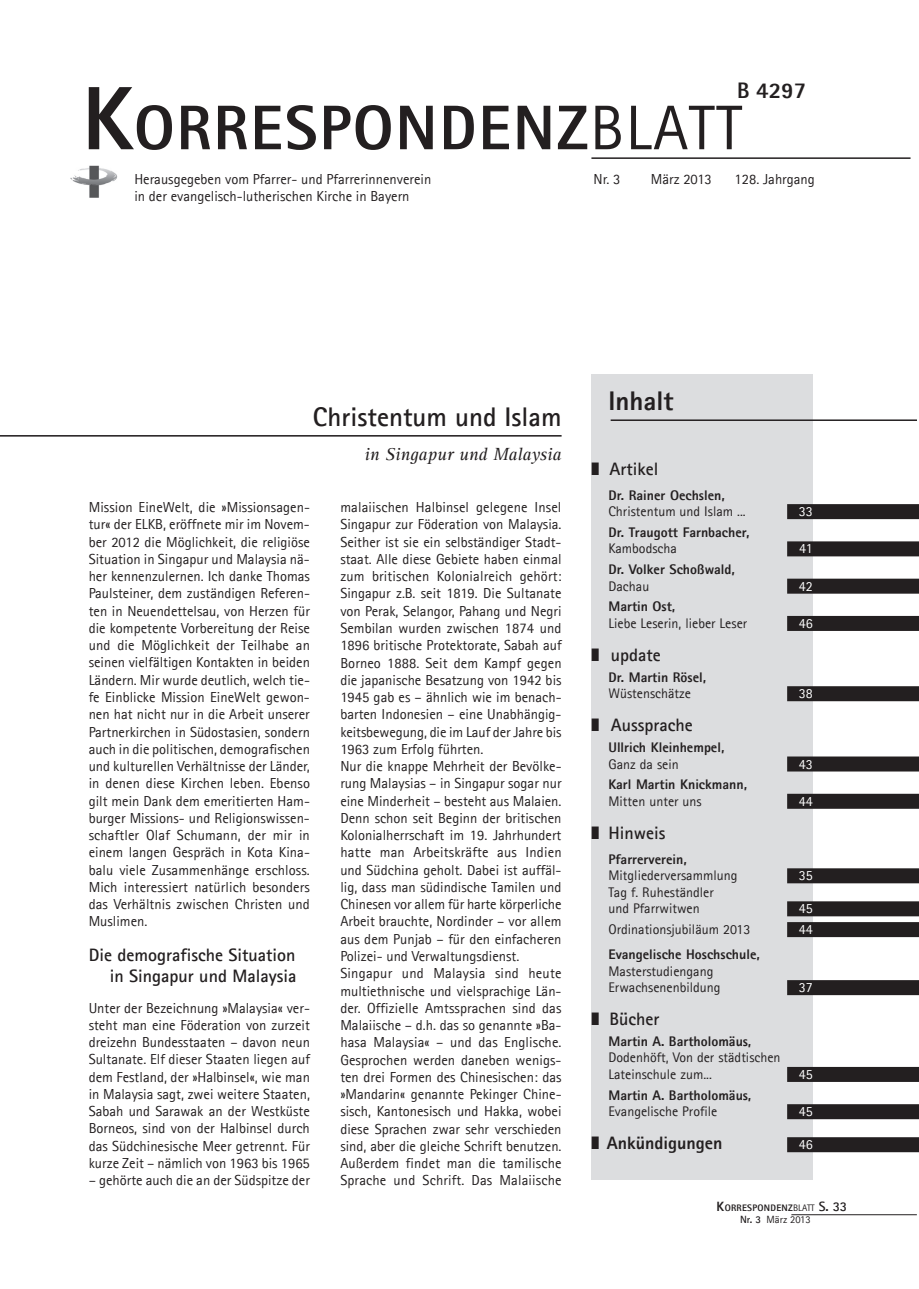
<style>
.page{position:relative;width:919px;height:1289px;background:#fff}
.page>*{position:absolute;margin:0;border:0;box-sizing:border-box;transform-origin:0 0}
.t1{font:800 63px "Agfa Rotis Sans Serif";letter-spacing:.03em;color:#231f20}
.t2{font:700 27px "Agfa Rotis Sans Serif";color:#231f20}
.t3{font:800 27px "Agfa Rotis Sans Serif";color:#231f20}
.t4{font:800 22.5px "Agfa Rotis Sans Serif";color:#231f20}
.t5{font:700 18px/21px "Agfa Rotis Sans Serif";color:#231f20;text-align:right}
.t6{font:italic 18px "Agfa Rotis Serif";color:#231f20}
.t7{font:800 18px "Agfa Rotis Sans Serif";color:#231f20}
.t8{font:14.55px/17.2px "Agfa Rotis Sans Serif";color:#231f20}
.t9{font:13.95px/16.5px "Agfa Rotis Sans Serif";color:#231f20}
.t10{font:800 13.95px "Agfa Rotis Sans Serif";color:#231f20}
.t11{font:13.95px "Agfa Rotis Sans Serif";color:#fff}
.t12{font:10.5px "Agfa Rotis Sans Serif";color:#231f20}
.t13{font:800 9.45px "Agfa Rotis Sans Serif";letter-spacing:.03em;color:#231f20}
.s1{font-size:90px}
.s2{font-weight:400}
.s3{font-size:13.5px}
.s4{font-weight:700;font-size:13.5px}
.s5{font-weight:700}
</style>
<div class="page">
<hr style="left:791px;top:1214px;width:125px;height:1px;background:#231f20">
<div style="left:591px;top:374px;width:221px;height:805px;background:#dcdddf"></div>
<div style="left:787px;top:504px;width:131px;height:15px;background:#231f20"></div>
<div style="left:787px;top:541px;width:131px;height:15px;background:#231f20"></div>
<div style="left:787px;top:578px;width:131px;height:15px;background:#231f20"></div>
<div style="left:787px;top:616px;width:131px;height:15px;background:#231f20"></div>
<div style="left:787px;top:686px;width:131px;height:15px;background:#231f20"></div>
<div style="left:787px;top:756px;width:131px;height:15px;background:#231f20"></div>
<div style="left:787px;top:793px;width:131px;height:15px;background:#231f20"></div>
<div style="left:787px;top:868px;width:131px;height:15px;background:#231f20"></div>
<div style="left:787px;top:901px;width:131px;height:15px;background:#231f20"></div>
<div style="left:787px;top:922px;width:131px;height:15px;background:#231f20"></div>
<div style="left:787px;top:980px;width:131px;height:15px;background:#231f20"></div>
<div style="left:787px;top:1066px;width:131px;height:15px;background:#231f20"></div>
<div style="left:787px;top:1104px;width:131px;height:15px;background:#231f20"></div>
<div style="left:787px;top:1137px;width:131px;height:15px;background:#231f20"></div>
<hr style="left:591px;top:157px;width:319px;height:2px;background:#231f20">
<hr style="left:0;top:435px;width:561px;height:1px;background:#231f20">
<hr style="left:610px;top:419px;width:306px;height:2px;background:#231f20">
<img style="left:71px;top:166px;width:46px;height:32px">
<h3 class="t4" style="left:737px;top:76px;width:71px">B 4297</h3>
<h1 class="t1" style="left:82px;top:88px;width:661px"><span class="s1">K</span>ORRESPONDENZ<span class="s2">blatt</span></h1>
<p class="t8" style="left:134px;top:170px;width:298px">Herausgegeben vom Pfarrer- und Pfarrerinnenverein in der evangelisch-lutherischen Kirche in Bayern</p>
<p class="t8" style="left:593px;top:170px;width:28px">Nr. 3</p>
<p class="t8" style="left:650px;top:170px;width:63px">März 2013</p>
<p class="t8" style="left:734px;top:170px;width:82px">128. Jahrgang</p>
<h2 class="t2" style="left:313px;top:399px;width:250px">Christentum und Islam</h2>
<p class="t6" style="left:364px;top:444px;width:198px">in Singapur und Malaysia</p>
<p class="t8" style="left:89px;top:498px;width:223px;text-align:justify">Mission EineWelt, die »Missionsagen&shy;tur« der ELKB, eröffnete mir im Novem&shy;ber 2012 die Möglichkeit, die religiöse Situation in Singapur und Malaysia nä&shy;her kennenzulernen. Ich danke Thomas Paulsteiner, dem zuständigen Referen&shy;ten in Neuendettelsau, von Herzen für die kompetente Vorbereitung der Reise und die Möglichkeit der Teilhabe an seinen vielfältigen Kontakten in beiden Ländern. Mir wurde deutlich, welch tie&shy;fe Einblicke Mission EineWelt gewon&shy;nen hat nicht nur in die Arbeit unserer Partnerkirchen in Südostasien, sondern auch in die politischen, demografischen und kulturellen Verhältnisse der Länder, in denen diese Kirchen leben. Ebenso gilt mein Dank dem emeritierten Ham&shy;burger Missions- und Religionswissen&shy;schaftler Olaf Schumann, der mir in einem langen Gespräch in Kota Kina&shy;balu viele Zusammenhänge erschloss.<br>Mich interessiert natürlich besonders das Verhältnis zwischen Christen und Muslimen.</p>
<p class="t5" style="left:89px;top:943px;width:209px">Die demografische Situation in Singapur und Malaysia</p>
<p class="t8" style="left:89px;top:998px;width:223px;text-align:justify">Unter der Bezeichnung »Malaysia« ver&shy;steht man eine Föderation von zurzeit dreizehn Bundesstaaten – davon neun Sultanate. Elf dieser Staaten liegen auf dem Festland, der »Halbinsel«, wie man in Malaysia sagt, zwei weitere Staaten, Sabah und Sarawak an der Westküste Borneos, sind von der Halbinsel durch das Südchinesische Meer getrennt. Für kurze Zeit – nämlich von 1963 bis 1965</p>
<p class="t8" style="left:89px;top:1171px;width:223px">– gehörte auch die an der Südspitze der</p>
<p class="t8" style="left:340px;top:498px;width:223px">malaiischen Halbinsel gelegene Insel Singapur zur Föderation von Malaysia.<br>Seither ist sie ein selbständiger Stadt&shy;staat. Alle diese Gebiete haben einmal zum britischen Kolonialreich gehört:<br>Singapur z.B. seit 1819. Die Sultanate von Perak, Selangor, Pahang und Negri Sembilan wurden zwischen 1874 und 1896 britische Protektorate, Sabah auf Borneo 1888. Seit dem Kampf gegen die japanische Besatzung von 1942 bis 1945 gab es – ähnlich wie im benach&shy;barten Indonesien – eine Unabhängig&shy;keitsbewegung, die im Lauf der Jahre bis 1963 zum Erfolg führten.<br>Nur die knappe Mehrheit der Bevölke&shy;rung Malaysias – in Singapur sogar nur eine Minderheit – besteht aus Malaien.<br>Denn schon seit Beginn der britischen Kolonialherrschaft im 19. Jahrhundert hatte man Arbeitskräfte aus Indien und Südchina geholt. Dabei ist auffäl&shy;lig, dass man südindische Tamilen und Chinesen vor allem für harte körperliche Arbeit brauchte, Nordinder – vor allem aus dem Punjab – für den einfacheren Polizei- und Verwaltungsdienst.<br>Singapur und Malaysia sind heute multiethnische und vielsprachige Län&shy;der. Offizielle Amtssprachen sind das Malaiische – d.h. das so genannte »Ba&shy;hasa Malaysia« – und das Englische.<br>Gesprochen werden daneben wenigs&shy;ten drei Formen des Chinesischen: das »Mandarin« genannte Pekinger Chine&shy;sisch, Kantonesisch und Hakka, wobei diese Sprachen zwar sehr verschieden sind, aber die gleiche Schrift benutzen.<br>Außerdem findet man die tamilische Sprache und Schrift. Das Malaiische</p>
<h2 class="t3" style="left:608px;top:384px;width:66px">Inhalt</h2>
<p class="t5" style="left:591px;top:457px;width:68px">■ Artikel</p>
<p class="t10" style="left:608px;top:486px;width:118px">Dr. Rainer Oechslen,</p>
<p class="t9" style="left:608px;top:503px;width:139px">Christentum und Islam ...</p>
<p class="t11" style="left:798px;top:503px;width:15px">33</p>
<p class="t10" style="left:608px;top:523px;width:142px">Dr. Traugott Farnbacher,</p>
<p class="t9" style="left:608px;top:540px;width:70px">Kambodscha</p>
<p class="t11" style="left:799px;top:540px;width:15px">41</p>
<p class="t10" style="left:608px;top:560px;width:128px">Dr. Volker Schoßwald,</p>
<p class="t9" style="left:608px;top:577px;width:42px">Dachau</p>
<p class="t11" style="left:798px;top:577px;width:15px">42</p>
<p class="t10" style="left:608px;top:598px;width:68px">Martin Ost,</p>
<p class="t9" style="left:608px;top:615px;width:140px">Liebe Leserin, lieber Leser</p>
<p class="t11" style="left:798px;top:615px;width:15px">46</p>
<p class="t5" style="left:591px;top:644px;width:71px">■ update</p>
<p class="t10" style="left:608px;top:668px;width:99px">Dr. Martin Rösel,</p>
<p class="t9" style="left:608px;top:685px;width:84px">Wüstenschätze</p>
<p class="t11" style="left:798px;top:685px;width:15px">38</p>
<p class="t5" style="left:591px;top:714px;width:103px">■ Aussprache</p>
<p class="t10" style="left:608px;top:738px;width:117px">Ullrich Kleinhempel,</p>
<p class="t9" style="left:608px;top:755px;width:72px">Ganz da sein</p>
<p class="t11" style="left:798px;top:755px;width:15px">43</p>
<p class="t10" style="left:608px;top:775px;width:140px">Karl Martin Knickmann,</p>
<p class="t9" style="left:608px;top:792px;width:95px">Mitten unter uns</p>
<p class="t11" style="left:798px;top:792px;width:15px">44</p>
<p class="t5" style="left:591px;top:821px;width:75px">■ Hinweis</p>
<p class="t10" style="left:608px;top:850px;width:80px">Pfarrerverein,</p>
<p class="t9" style="left:608px;top:867px;width:130px">Mitgliederversammlung</p>
<p class="t11" style="left:798px;top:867px;width:15px">35</p>
<p class="t9" style="left:608px;top:883px;width:107px">Tag f. Ruheständler und Pfarrwitwen</p>
<p class="t11" style="left:798px;top:900px;width:15px">45</p>
<p class="t9" style="left:608px;top:921px;width:143px">Ordinationsjubiläum 2013</p>
<p class="t11" style="left:798px;top:921px;width:15px">44</p>
<p class="t10" style="left:608px;top:945px;width:153px">Evangelische Hoschschule,</p>
<p class="t9" style="left:608px;top:962px;width:114px">Masterstudiengang<br>Erwachsenenbildung</p>
<p class="t11" style="left:798px;top:979px;width:15px">37</p>
<p class="t5" style="left:591px;top:1008px;width:69px">■ Bücher</p>
<p class="t10" style="left:608px;top:1032px;width:144px">Martin A. Bartholomäus,</p>
<p class="t9" style="left:608px;top:1049px;width:174px">Dodenhöft, Von der städtischen<br>Lateinschule zum...</p>
<p class="t11" style="left:798px;top:1065px;width:15px">45</p>
<p class="t10" style="left:608px;top:1086px;width:144px">Martin A. Bartholomäus,</p>
<p class="t9" style="left:608px;top:1103px;width:110px">Evangelische Profile</p>
<p class="t11" style="left:798px;top:1103px;width:15px">45</p>
<p class="t7" style="left:591px;top:1131px;width:133px">■ Ankündigungen</p>
<p class="t11" style="left:798px;top:1136px;width:15px">46</p>
<p class="t13" style="left:716px;top:1201px;width:132px"><span class="s3">K</span>ORRESPONDENZ<span class="s2">blatt</span> <span class="s4">S. 33</span></p>
<p class="t12" style="left:740px;top:1212px;width:72px"><span class="s5">Nr. 3</span> März 2013</p>
</div>
